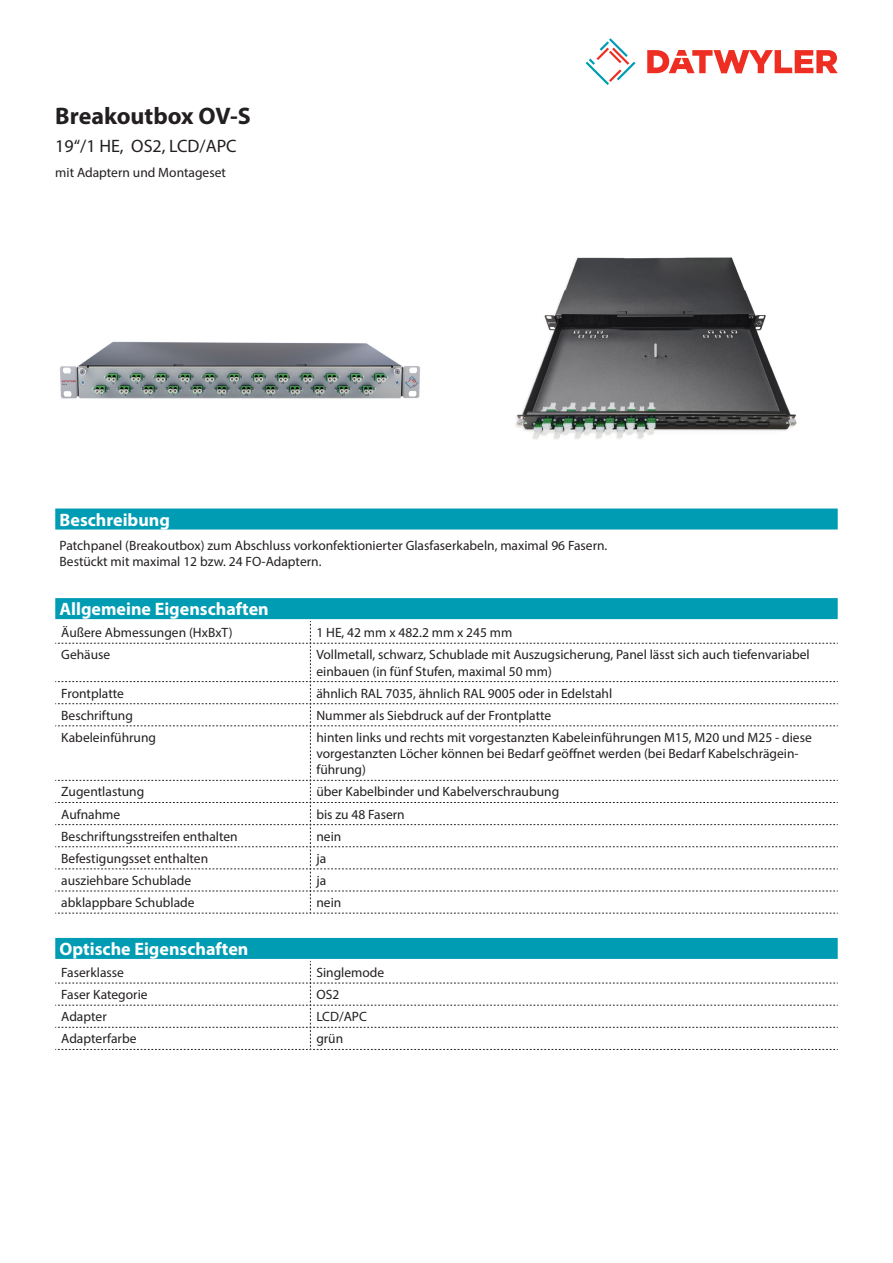
<style>
.page{position:relative;width:893px;height:1263px;background:#fff}
.page>*{position:absolute;margin:0;border:0;box-sizing:border-box;transform-origin:0 0}
.Product_Head{font:700 24px "Myriad Pro";color:#231f20}
.Standard_Head_Proper{font:700 18px "Myriad Pro";color:#fff}
.SubHead{font:18px "Myriad Pro";color:#231f20}
.myriad_light_propert{font:13.5px/16.2px "Myriad Pro";color:#231f20}
.Standard_text{font:13.5px/16.2px "Myriad Pro";color:#231f20}
</style>
<div class="page">
<svg style="left:586px;top:38px;width:49px;height:47px"></svg>
<svg style="left:647px;top:50px;width:191px;height:23px"></svg>
<img style="left:59px;top:341px;width:361px;height:58px">
<img style="left:515px;top:257px;width:282px;height:182px">
<div style="left:55px;top:508px;width:783px;height:21px;background:#009cb3"></div>
<div style="left:55px;top:598px;width:783px;height:21px;background:#009cb3"></div>
<svg style="left:55px;top:621px;width:783px;height:293px"></svg>
<div style="left:55px;top:938px;width:783px;height:21px;background:#009cb3"></div>
<svg style="left:55px;top:961px;width:783px;height:89px"></svg>
<p class="Product_Head" style="left:55px;top:101px;width:197px">Breakoutbox OV-S</p>
<p class="SubHead" style="left:55px;top:135px;width:183px">19‘‘/1 HE, OS2, LCD/APC</p>
<p class="Standard_text" style="left:55px;top:164px;width:172px">mit Adaptern und Montageset</p>
<p class="Standard_Head_Proper" style="left:60px;top:508px;width:112px">Beschreibung</p>
<p class="Standard_text" style="left:60px;top:537px;width:549px">Patchpanel (Breakoutbox) zum Abschluss vorkonfektionierter Glasfaserkabeln, maximal 96 Fasern.<br>Bestückt mit maximal 12 bzw. 24 FO-Adaptern.</p>
<p class="Standard_Head_Proper" style="left:60px;top:597px;width:211px">Allgemeine Eigenschaften</p>
<p class="myriad_light_propert" style="left:61px;top:624px;width:173px">Äußere Abmessungen (HxBxT)</p>
<p class="myriad_light_propert" style="left:316px;top:624px;width:198px">1 HE, 42 mm x 482.2 mm x 245 mm</p>
<p class="myriad_light_propert" style="left:61px;top:646px;width:51px">Gehäuse</p>
<p class="myriad_light_propert" style="left:316px;top:646px;width:495px">Vollmetall, schwarz, Schublade mit Auszugsicherung, Panel lässt sich auch tiefenvariabel einbauen (in fünf Stufen, maximal 50 mm)</p>
<p class="myriad_light_propert" style="left:61px;top:685px;width:64px">Frontplatte</p>
<p class="myriad_light_propert" style="left:316px;top:685px;width:297px">ähnlich RAL 7035, ähnlich RAL 9005 oder in Edelstahl</p>
<p class="myriad_light_propert" style="left:61px;top:707px;width:73px">Beschriftung</p>
<p class="myriad_light_propert" style="left:316px;top:707px;width:236px">Nummer als Siebdruck auf der Frontplatte</p>
<p class="myriad_light_propert" style="left:61px;top:729px;width:96px">Kabeleinführung</p>
<p class="myriad_light_propert" style="left:316px;top:729px;width:497px">hinten links und rechts mit vorgestanzten Kabeleinführungen M15, M20 und M25 - diese vorgestanzten Löcher können bei Bedarf geöffnet werden (bei Bedarf Kabelschrägein&shy;führung)</p>
<p class="myriad_light_propert" style="left:61px;top:784px;width:85px">Zugentlastung</p>
<p class="myriad_light_propert" style="left:316px;top:784px;width:244px">über Kabelbinder und Kabelverschraubung</p>
<p class="myriad_light_propert" style="left:61px;top:806px;width:60px">Aufnahme</p>
<p class="myriad_light_propert" style="left:316px;top:806px;width:90px">bis zu 48 Fasern</p>
<p class="myriad_light_propert" style="left:61px;top:828px;width:178px">Beschriftungsstreifen enthalten</p>
<p class="myriad_light_propert" style="left:316px;top:828px;width:26px">nein</p>
<p class="myriad_light_propert" style="left:61px;top:850px;width:148px">Befestigungsset enthalten</p>
<p class="myriad_light_propert" style="left:316px;top:850px;width:11px">ja</p>
<p class="myriad_light_propert" style="left:61px;top:872px;width:132px">ausziehbare Schublade</p>
<p class="myriad_light_propert" style="left:316px;top:872px;width:11px">ja</p>
<p class="myriad_light_propert" style="left:61px;top:894px;width:135px">abklappbare Schublade</p>
<p class="myriad_light_propert" style="left:316px;top:894px;width:26px">nein</p>
<p class="Standard_Head_Proper" style="left:60px;top:937px;width:190px">Optische Eigenschaften</p>
<p class="myriad_light_propert" style="left:61px;top:964px;width:64px">Faserklasse</p>
<p class="myriad_light_propert" style="left:316px;top:964px;width:69px">Singlemode</p>
<p class="myriad_light_propert" style="left:61px;top:986px;width:88px">Faser Kategorie</p>
<p class="myriad_light_propert" style="left:316px;top:986px;width:24px">OS2</p>
<p class="myriad_light_propert" style="left:61px;top:1008px;width:47px">Adapter</p>
<p class="myriad_light_propert" style="left:316px;top:1008px;width:52px">LCD/APC</p>
<p class="myriad_light_propert" style="left:61px;top:1030px;width:77px">Adapterfarbe</p>
<p class="myriad_light_propert" style="left:316px;top:1030px;width:28px">grün</p>
</div>
